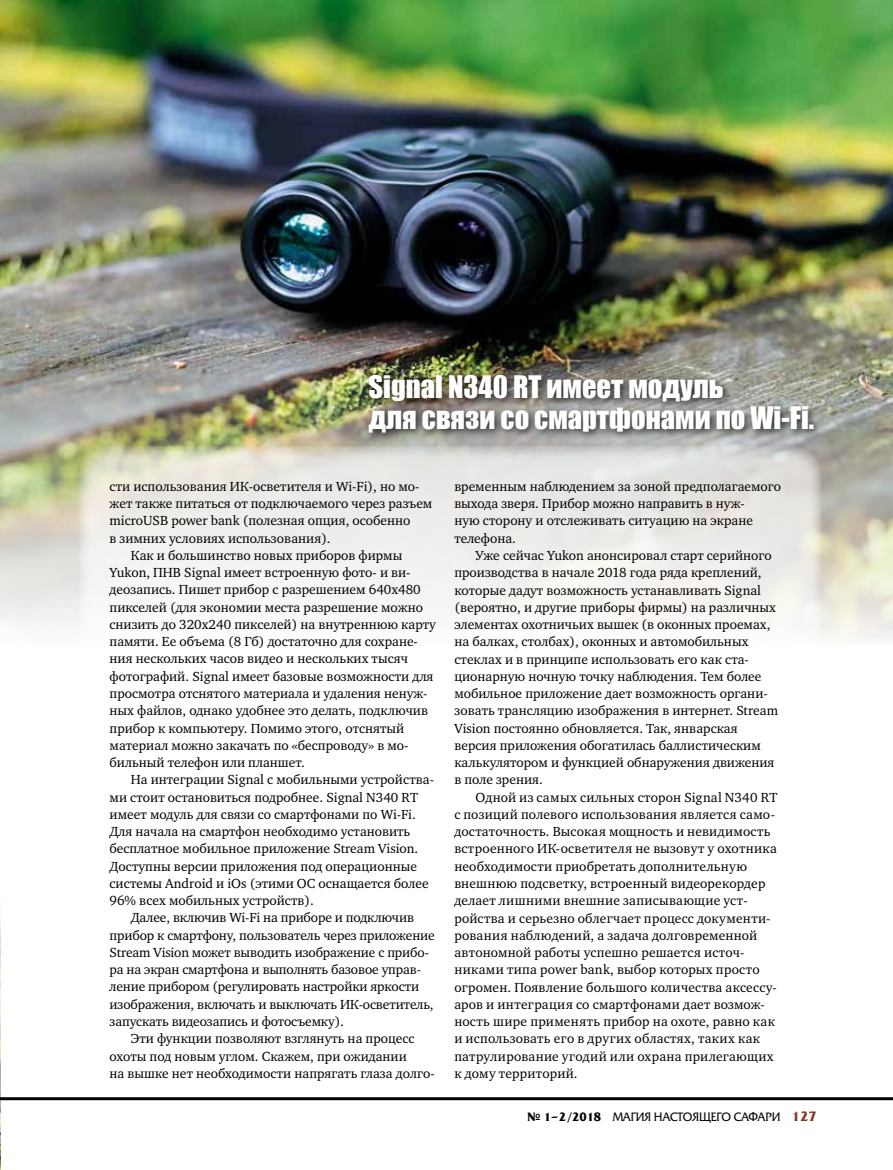
<style>
.page{position:relative;width:893px;height:1170px;background:#fff}
.page>*{position:absolute;margin:0;border:0;box-sizing:border-box;transform-origin:0 0}
.t1{font:28.5px/31.5px "Impact";color:#fff}
.t2{font:13.5px/17.2px "Charter C";color:#000}
.t3{font:13.5px/17.2px "Charter C";letter-spacing:.02em;color:#000}
.t4{font:12px "Friz Quadrata C";color:#000;scale:.95 1}
.s1{font-weight:700}
.s2{font-weight:700;font-size:13.5px;color:#803a23}
</style>
<div class="page">
<img style="left:0;top:914px;width:1px;height:255px">
<hr style="left:0;top:1097px;width:893px;height:3px;background:#000">
<img style="left:0;top:0;width:893px;height:638px">
<svg style="left:79px;top:446px;width:743px;height:587px"></svg>
<div style="left:364px;top:369px;width:460px;height:74px;background:#000;opacity:.75"></div>
<h1 class="t1" style="left:369px;top:370px;width:447px">Signal N340 RT имеет модуль<br>для связи со смартфонами по Wi-Fi.</h1>
<p class="t2" style="left:110px;top:477px;width:311px">сти использования ИК-осветителя и Wi-Fi), но мо-</p>
<p class="t2" style="left:110px;top:495px;width:324px">жет также питаться от подключаемого через разъем</p>
<p class="t2" style="left:110px;top:512px;width:302px">microUSB power bank (полезная опция, особенно</p>
<p class="t2" style="left:110px;top:529px;width:223px">в зимних условиях использования).</p>
<p class="t2" style="left:131px;top:546px;width:273px">Как и большинство новых приборов фирмы</p>
<p class="t2" style="left:110px;top:564px;width:302px">Yukon, ПНВ Signal имеет встроенную фото- и ви-</p>
<p class="t2" style="left:110px;top:581px;width:313px">деозапись. Пишет прибор с разрешением 640х480</p>
<p class="t2" style="left:110px;top:598px;width:315px">пикселей (для экономии места разрешение можно</p>
<p class="t2" style="left:110px;top:616px;width:328px">снизить до 320x240 пикселей) на внутреннюю карту</p>
<p class="t2" style="left:110px;top:633px;width:310px">памяти. Ее объема (8 Гб) достаточно для сохране-</p>
<p class="t2" style="left:110px;top:650px;width:300px">ния нескольких часов видео и нескольких тысяч</p>
<p class="t2" style="left:110px;top:667px;width:325px">фотографий. Signal имеет базовые возможности для</p>
<p class="t2" style="left:110px;top:685px;width:320px">просмотра отснятого материала и удаления ненуж-</p>
<p class="t2" style="left:110px;top:702px;width:320px">ных файлов, однако удобнее это делать, подключив</p>
<p class="t2" style="left:110px;top:719px;width:296px">прибор к компьютеру. Помимо этого, отснятый</p>
<p class="t2" style="left:110px;top:736px;width:300px">материал можно закачать по «беспроводу» в мо-</p>
<p class="t2" style="left:110px;top:754px;width:197px">бильный телефон или планшет.</p>
<p class="t2" style="left:131px;top:771px;width:305px">На интеграции Signal с мобильными устройства-</p>
<p class="t2" style="left:110px;top:788px;width:310px">ми стоит остановиться подробнее. Signal N340 RT</p>
<p class="t2" style="left:110px;top:805px;width:308px">имеет модуль для связи со смартфонами по Wi-Fi.</p>
<p class="t2" style="left:110px;top:823px;width:302px">Для начала на смартфон необходимо установить</p>
<p class="t2" style="left:110px;top:840px;width:310px">бесплатное мобильное приложение Stream Vision.</p>
<p class="t2" style="left:110px;top:857px;width:309px">Доступны версии приложения под операционные</p>
<p class="t2" style="left:110px;top:874px;width:321px">системы Android и iOs (этими ОС оснащается более</p>
<p class="t2" style="left:110px;top:892px;width:206px">96% всех мобильных устройств).</p>
<p class="t2" style="left:131px;top:909px;width:285px">Далее, включив Wi-Fi на приборе и подключив</p>
<p class="t2" style="left:110px;top:926px;width:327px">прибор к смартфону, пользователь через приложение</p>
<p class="t2" style="left:110px;top:943px;width:321px">Stream Vision может выводить изображение с прибо-</p>
<p class="t2" style="left:110px;top:961px;width:313px">ра на экран смартфона и выполнять базовое управ-</p>
<p class="t2" style="left:110px;top:978px;width:311px">ление прибором (регулировать настройки яркости</p>
<p class="t2" style="left:110px;top:995px;width:326px">изображения, включать и выключать ИК-осветитель,</p>
<p class="t2" style="left:110px;top:1012px;width:236px">запускать видеозапись и фотосъемку).</p>
<p class="t2" style="left:131px;top:1030px;width:285px">Эти функции позволяют взглянуть на процесс</p>
<p class="t2" style="left:110px;top:1047px;width:299px">охоты под новым углом. Скажем, при ожидании</p>
<p class="t2" style="left:110px;top:1064px;width:327px">на вышке нет необходимости напрягать глаза долго-</p>
<p class="t2" style="left:454px;top:478px;width:328px">временным наблюдением за зоной предполагаемого выхода зверя. Прибор можно направить в нуж-<br>ную сторону и отслеживать ситуацию на экране телефона.</p>
<p class="t2" style="left:454px;top:547px;width:325px;text-indent:21px">Уже сейчас Yukon анонсировал старт серийного производства в начале 2018 года ряда креплений, которые дадут возможность устанавливать Signal (вероятно, и другие приборы фирмы) на различных элементах охотничьих вышек (в оконных проемах, на балках, столбах), оконных и автомобильных стеклах и в принципе использовать его как ста&shy;ционарную ночную точку наблюдения. Тем более мобильное приложение дает возможность органи&shy;зовать трансляцию изображения в интернет. Stream Vision постоянно обновляется. Так, январская версия приложения обогатилась баллистическим калькулятором и функцией обнаружения движения в поле зрения.</p>
<p class="t3" style="left:454px;top:788px;width:324px;text-indent:21px">Одной из самых сильных сторон Signal N340 RT с позиций полевого использования является само&shy;достаточность. Высокая мощность и невидимость встроенного ИК-осветителя не вызовут у охотника необходимости приобретать дополнительную внешнюю подсветку, встроенный видеорекордер делает лишними внешние записывающие уст&shy;ройства и серьезно облегчает процесс документи&shy;рования наблюдений, а задача долговременной автономной работы успешно решается источ&shy;никами типа power bank, выбор которых просто огромен. Появление большого количества аксессу&shy;аров и интеграция со смартфонами дает возмож&shy;ность шире применять прибор на охоте, равно как и использовать его в других областях, таких как патрулирование угодий или охрана прилегающих к дому территорий.</p>
<p class="t4" style="left:527px;top:1109px;width:306px"><span class="s1">№ 1–2/2018</span> МАГИЯ НАСТОЯЩЕГО САФАРИ <span class="s2">127</span></p>
</div>
